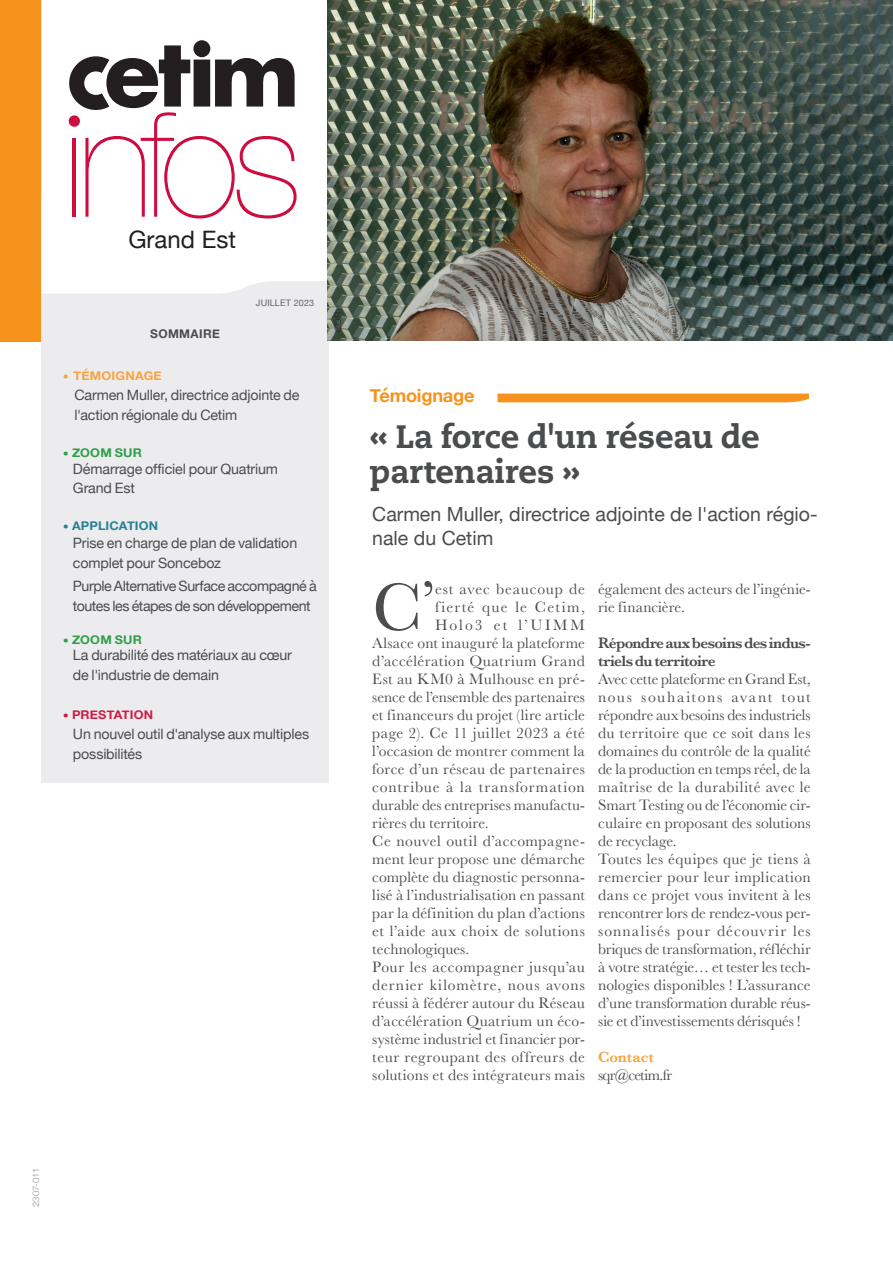
<style>
.page{position:relative;width:893px;height:1263px;background:#fff}
.page>*{position:absolute;margin:0;border:0;box-sizing:border-box;transform-origin:0 0}
.t1{font:69.9px "Baskerville";color:#4b4c4d}
.t2{font:800 32.4px/34.3px "Caecilia";letter-spacing:-.005em;color:#4b4c4d}
.t3{font:24px "Helvetica Neue";color:#231f20}
.t4{font:19.5px/23.4px "Helvetica Neue";color:#4b4c4d}
.t5{font:700 18.15px "Helvetica Neue";letter-spacing:-.01em;color:#f7931d}
.t6{font:15.6px/18px "Baskerville";letter-spacing:.015em;color:#4b4c4d}
.t7{font:15.6px "Baskerville";letter-spacing:.035em;color:#4b4c4d}
.t8{font:600 15.6px/18px "Baskerville";letter-spacing:-.04em;color:#4b4c4d}
.t9{font:15.6px "Baskerville";letter-spacing:.05em;color:#4b4c4d}
.t10{font:15.6px "Baskerville";letter-spacing:.04em;color:#4b4c4d}
.t11{font:15.6px "Baskerville";letter-spacing:.065em;color:#4b4c4d}
.t12{font:15.6px "Baskerville";letter-spacing:.08em;color:#4b4c4d}
.t13{font:15.6px "Baskerville";letter-spacing:.13em;color:#4b4c4d}
.t14{font:15.6px "Baskerville";letter-spacing:-.045em;color:#4b4c4d}
.t15{font:600 15.6px "Baskerville";color:#f9a23e}
.t16{font:14.25px/19.5px "Helvetica Neue";letter-spacing:-.01em;color:#4b4c4d}
.t17{font:14.25px/19.5px "Helvetica Neue";letter-spacing:-.03em;color:#4b4c4d}
.t18{font:700 12px "Helvetica Neue";letter-spacing:.015em;color:#2e9e48;scale:1.05 1}
.t19{font:700 12px "Helvetica Neue";letter-spacing:.015em;color:#278193;scale:1.05 1}
.t20{font:700 12px "Helvetica Neue";letter-spacing:.02em;color:#f9a23e;scale:1.05 1}
.t21{font:700 12px "Helvetica Neue";letter-spacing:.015em;color:#cd1d45;scale:1.05 1}
.t22{font:700 12px "Helvetica Neue";letter-spacing:.03em;color:#4b4c4d}
.t23{font:9px "Helvetica Neue";letter-spacing:.015em;color:#636366}
.t24{font:300 9px "Helvetica Neue";letter-spacing:-.01em;color:#939598;scale:1.05 1}
.t25{font:300 9px "Helvetica Neue";color:#231f20;scale:1.05 1}
.s1{font-size:18px}
.s2{font-size:60.6px}
</style>
<div class="page">
<div style="left:0;top:0;width:131px;height:341px;background:#f7931d"></div>
<div style="left:41px;top:198px;width:288px;height:585px;background:#ececee"></div>
<div style="left:41px;top:0;width:286px;height:293px;background:#fff"></div>
<svg style="left:69px;top:40px;width:228px;height:178px"></svg>
<svg style="left:497px;top:393px;width:312px;height:9px"></svg>
<img style="left:327px;top:0;width:566px;height:341px">
<h3 class="t3" style="left:128px;top:222px;width:109px">Grand Est</h3>
<p class="t22" style="left:150px;top:324px;width:71px">SOMMAIRE</p>
<p class="t23" style="left:256px;top:296px;width:60px">JUILLET 2023</p>
<p class="t20" style="left:62px;top:366px;width:96px"><span class="s1">•</span> TÉMOIGNAGE</p>
<p class="t16" style="left:74px;top:386px;width:227px">Carmen Muller, directrice adjointe de l'action régionale du Cetim</p>
<p class="t18" style="left:62px;top:443px;width:77px"><span class="s1">•</span> ZOOM SUR</p>
<p class="t16" style="left:73px;top:460px;width:207px">Démarrage officiel pour Quatrium<br>Grand Est</p>
<p class="t19" style="left:62px;top:517px;width:93px"><span class="s1">•</span> APPLICATION</p>
<p class="t16" style="left:73px;top:534px;width:226px">Prise en charge de plan de validation complet pour Sonceboz</p>
<p class="t17" style="left:73px;top:577px;width:245px">Purple Alternative Surface accompagné à toutes les étapes de son développement</p>
<p class="t18" style="left:62px;top:630px;width:77px"><span class="s1">•</span> ZOOM SUR</p>
<p class="t16" style="left:73px;top:646px;width:221px">La durabilité des matériaux au cœur de l'industrie de demain</p>
<p class="t21" style="left:62px;top:705px;width:88px"><span class="s1">•</span> PRESTATION</p>
<p class="t16" style="left:73px;top:725px;width:238px">Un nouvel outil d'analyse aux multiples possibilités</p>
<p class="t25" style="left:331px;top:332px;width:21px;rotate:-90deg">©DR</p>
<p class="t5" style="left:370px;top:381px;width:106px">Témoignage</p>
<h2 class="t2" style="left:370px;top:420px;width:391px">« La force d'un réseau de partenaires »</h2>
<p class="t4" style="left:372px;top:504px;width:447px">Carmen Muller, directrice adjointe de l'action régio&shy;nale du Cetim</p>
<h1 class="t1" style="left:372px;top:563px;width:65px">C<span class="s2">’</span></h1>
<p class="t9" style="left:435px;top:579px;width:151px">est avec beaucoup de</p>
<p class="t12" style="left:435px;top:597px;width:151px">fierté que le Cetim,</p>
<p class="t13" style="left:435px;top:615px;width:151px">Holo3 et l’UIMM</p>
<p class="t6" style="left:372px;top:634px;width:214px">Alsace ont inauguré la plateforme</p>
<p class="t6" style="left:372px;top:652px;width:214px">d’accélération Quatrium Grand</p>
<p class="t6" style="left:372px;top:670px;width:214px">Est au KM0 à Mulhouse en pré-</p>
<p class="t6" style="left:372px;top:688px;width:214px">sence de l’ensemble des partenaires</p>
<p class="t6" style="left:372px;top:706px;width:214px">et financeurs du projet (lire article</p>
<p class="t6" style="left:372px;top:724px;width:214px">page 2). Ce 11 juillet 2023 a été</p>
<p class="t6" style="left:372px;top:742px;width:214px">l’occasion de montrer comment la</p>
<p class="t6" style="left:372px;top:760px;width:214px">force d’un réseau de partenaires</p>
<p class="t11" style="left:372px;top:777px;width:214px">contribue à la transformation</p>
<p class="t6" style="left:372px;top:796px;width:214px">durable des entreprises manufactu-</p>
<p class="t6" style="left:372px;top:814px;width:118px">rières du territoire.</p>
<p class="t7" style="left:372px;top:831px;width:214px">Ce nouvel outil d’accompagne-</p>
<p class="t6" style="left:372px;top:850px;width:214px">ment leur propose une démarche</p>
<p class="t6" style="left:372px;top:868px;width:214px">complète du diagnostic personna-</p>
<p class="t6" style="left:372px;top:886px;width:214px">lisé à l’industrialisation en passant</p>
<p class="t6" style="left:372px;top:904px;width:214px">par la définition du plan d’actions</p>
<p class="t7" style="left:372px;top:921px;width:214px">et l’aide aux choix de solutions</p>
<p class="t6" style="left:372px;top:940px;width:99px">technologiques.</p>
<p class="t7" style="left:372px;top:957px;width:214px">Pour les accompagner jusqu’au</p>
<p class="t9" style="left:372px;top:975px;width:214px">dernier kilomètre, nous avons</p>
<p class="t6" style="left:372px;top:994px;width:214px">réussi à fédérer autour du Réseau</p>
<p class="t6" style="left:372px;top:1012px;width:214px">d’accélération Quatrium un éco-</p>
<p class="t6" style="left:372px;top:1030px;width:214px">système industriel et financier por-</p>
<p class="t10" style="left:372px;top:1047px;width:214px">teur regroupant des offreurs de</p>
<p class="t6" style="left:372px;top:1066px;width:214px">solutions et des intégrateurs mais</p>
<p class="t6" style="left:598px;top:580px;width:214px">également des acteurs de l’ingénie&shy;rie financière.</p>
<p class="t8" style="left:598px;top:634px;width:214px">Répondre aux besoins des indus&shy;triels du territoire</p>
<p class="t6" style="left:598px;top:670px;width:214px">Avec cette plateforme en Grand Est, nous souhaitons avant tout répondre aux besoins des industriels du territoire que ce soit dans les domaines du contrôle de la qualité de la production en temps réel, de la maîtrise de la durabilité avec le Smart Testing ou de l’économie cir&shy;culaire en proposant des solutions de recyclage.<br>Toutes les équipes que je tiens à remercier pour leur implication dans ce projet vous invitent à les rencontrer lors de rendez-vous per&shy;sonnalisés pour découvrir les briques de transformation, réfléchir à votre stratégie… et tester les tech&shy;nologies disponibles ! L’assurance d’une transformation durable réus&shy;sie et d’investissements dérisqués !</p>
<p class="t15" style="left:598px;top:1046px;width:57px">Contact</p>
<p class="t14" style="left:598px;top:1065px;width:75px">sqr@cetim.fr</p>
<p class="t24" style="left:29px;top:1207px;width:39px;rotate:-90deg">2307-011</p>
</div>
